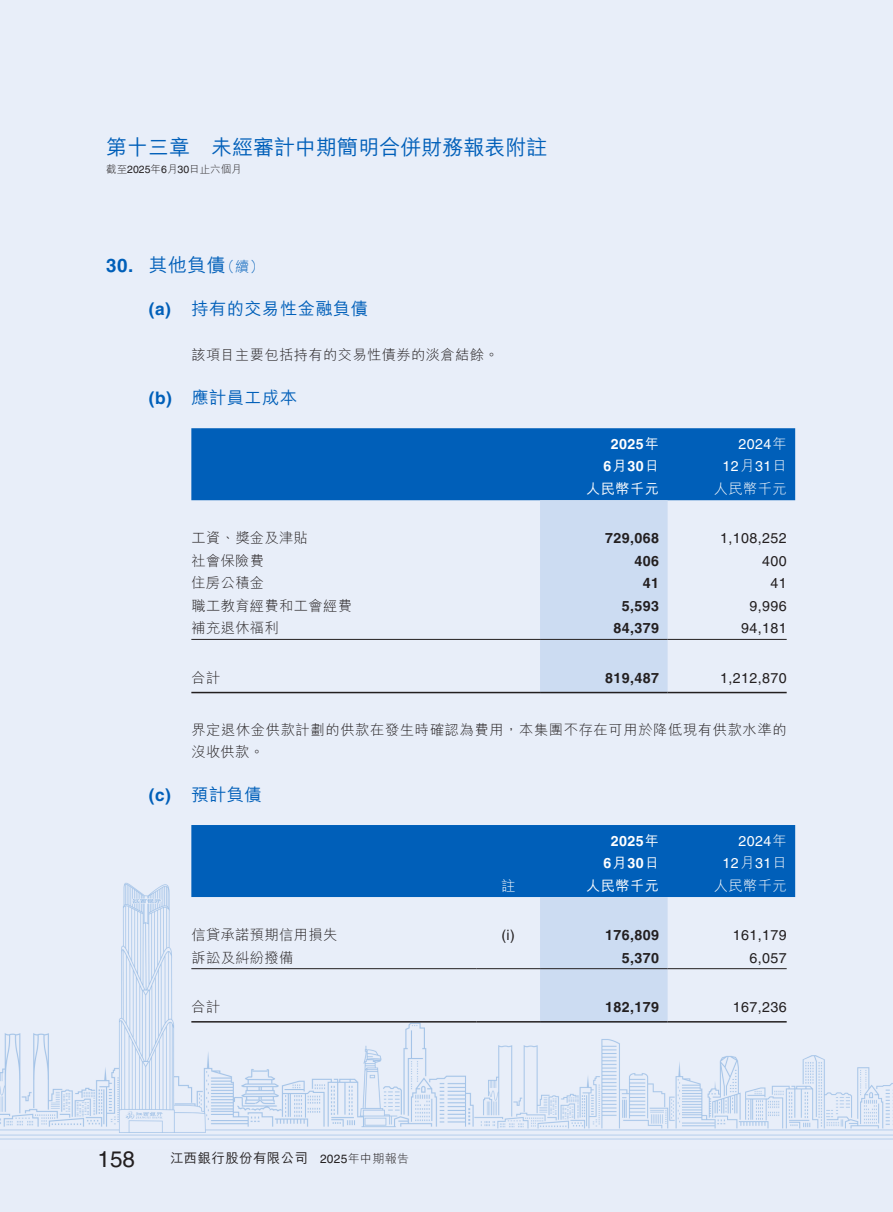
<style>
.page{position:relative;width:893px;height:1212px;background:#e7edf8}
.page>*{position:absolute;margin:0;border:0;box-sizing:border-box;transform-origin:0 0}
.t1{font:22.5px "Helvetica LT Std";color:#231f20}
.t2{font:500 21px "M Hei HK";color:#005fb9}
.t3{font:500 18.75px "M Hei HK";color:#005fb9}
.t4{font:500 17.25px "M Hei HK";letter-spacing:.03em;color:#005fb9}
.t5{font:300 14.25px/22.5px "M Hei HK";letter-spacing:.03em;color:#231f20}
.t6{font:14.25px "Helvetica LT Std";letter-spacing:.03em;color:#231f20}
.t7{font:700 14.25px "Helvetica LT Std";letter-spacing:.03em;color:#231f20}
.t8{font:14.25px/22.5px "Helvetica LT Std";letter-spacing:.03em;color:#fff;text-align:right}
.t9{font:700 14.25px/22.5px "Helvetica LT Std";letter-spacing:.03em;color:#fff;text-align:center}
.t10{font:300 14.25px "M Hei HK";letter-spacing:.03em;color:#fff}
.t11{font:500 14.25px "M Hei HK";letter-spacing:.03em;color:#fff}
.t12{font:500 13.5px "M Hei HK";letter-spacing:.025em;color:#231f20}
.t13{font:300 10.5px "M Hei HK";color:#231f20}
.s1{font-family:"Helvetica LT Std";font-weight:400}
.s2{font-family:"Helvetica LT Std";font-weight:700}
.s3{font-weight:300;font-size:14.25px}
.s4{font-family:"M Hei HK";font-weight:500}
.s5{font-family:"M Hei HK";font-weight:300}
.s6{font-family:"Helvetica LT Std";font-weight:400;font-size:12px}
.s7{font-weight:300;font-size:12px}
</style>
<div class="page">
<img style="left:0;top:428px;width:893px;height:712px">
<div style="left:191px;top:428px;width:604px;height:72px;background:#005fb9"></div>
<div style="left:540px;top:500px;width:128px;height:192px;background:#ccdcf2"></div>
<hr style="left:191px;top:639px;width:349px;height:1px;background:#231f20">
<hr style="left:540px;top:639px;width:128px;height:1px;background:#231f20">
<hr style="left:668px;top:639px;width:119px;height:1px;background:#231f20">
<hr style="left:191px;top:692px;width:349px;height:1px;background:#231f20">
<hr style="left:540px;top:692px;width:128px;height:1px;background:#231f20">
<hr style="left:668px;top:692px;width:119px;height:1px;background:#231f20">
<div style="left:191px;top:825px;width:604px;height:72px;background:#005fb9"></div>
<div style="left:540px;top:897px;width:128px;height:124px;background:#ccdcf2"></div>
<hr style="left:191px;top:968px;width:285px;height:1px;background:#231f20">
<hr style="left:476px;top:968px;width:64px;height:1px;background:#231f20">
<hr style="left:540px;top:968px;width:128px;height:1px;background:#231f20">
<hr style="left:668px;top:968px;width:119px;height:1px;background:#231f20">
<hr style="left:191px;top:1021px;width:285px;height:1px;background:#231f20">
<hr style="left:476px;top:1021px;width:64px;height:1px;background:#231f20">
<hr style="left:540px;top:1021px;width:128px;height:1px;background:#231f20">
<hr style="left:668px;top:1021px;width:119px;height:1px;background:#231f20">
<h2 class="t2" style="left:106px;top:132px;width:442px">第十三章 未經審計中期簡明合併財務報表附註</h2>
<p class="t13" style="left:106px;top:164px;width:137px">截至<span class="s1">2025</span>年<span class="s1">6</span>月<span class="s1">30</span>日止六個月</p>
<h3 class="t3" style="left:106px;top:251px;width:159px"><span class="s2">30.</span> 其他負債<span class="s3">（續）</span></h3>
<p class="t4" style="left:149px;top:296px;width:221px"><span class="s2">(a)</span> 持有的交易性金融負債</p>
<p class="t5" style="left:191px;top:344px;width:309px">該項目主要包括持有的交易性債券的淡倉結餘。</p>
<p class="t4" style="left:149px;top:385px;width:150px"><span class="s2">(b)</span> 應計員工成本</p>
<p class="t9" style="left:603px;top:432px;width:57px">2025<span class="s4">年<br></span>6<span class="s4">月</span>30<span class="s4">日</span></p>
<p class="t8" style="left:723px;top:433px;width:66px">2024<span class="s5">年<br></span>12<span class="s5">月</span>31<span class="s5">日</span></p>
<p class="t11" style="left:586px;top:478px;width:74px">人民幣千元</p>
<p class="t10" style="left:714px;top:481px;width:74px">人民幣千元</p>
<p class="t5" style="left:191px;top:527px;width:118px">工資、獎金及津貼</p>
<p class="t7" style="left:605px;top:530px;width:55px">729,068</p>
<p class="t6" style="left:720px;top:530px;width:68px">1,108,252</p>
<p class="t5" style="left:191px;top:549px;width:74px">社會保險費</p>
<p class="t7" style="left:635px;top:552px;width:26px">406</p>
<p class="t6" style="left:762px;top:553px;width:26px">400</p>
<p class="t5" style="left:191px;top:572px;width:74px">住房公積金</p>
<p class="t7" style="left:643px;top:575px;width:18px">41</p>
<p class="t6" style="left:770px;top:575px;width:18px">41</p>
<p class="t5" style="left:191px;top:594px;width:162px">職工教育經費和工會經費</p>
<p class="t7" style="left:622px;top:597px;width:39px">5,593</p>
<p class="t6" style="left:749px;top:598px;width:39px">9,996</p>
<p class="t5" style="left:191px;top:617px;width:89px">補充退休福利</p>
<p class="t7" style="left:614px;top:620px;width:47px">84,379</p>
<p class="t6" style="left:741px;top:620px;width:47px">94,181</p>
<p class="t5" style="left:191px;top:666px;width:30px">合計</p>
<p class="t7" style="left:605px;top:669px;width:55px">819,487</p>
<p class="t6" style="left:720px;top:670px;width:68px">1,212,870</p>
<p class="t5" style="left:191px;top:718px;width:597px">界定退休金供款計劃的供款在發生時確認為費用，本集團不存在可用於降低現有供款水準的沒收供款。</p>
<p class="t4" style="left:149px;top:782px;width:114px"><span class="s2">(c)</span> 預計負債</p>
<p class="t9" style="left:603px;top:829px;width:57px">2025<span class="s4">年<br></span>6<span class="s4">月</span>30<span class="s4">日</span></p>
<p class="t8" style="left:723px;top:829px;width:66px">2024<span class="s5">年<br></span>12<span class="s5">月</span>31<span class="s5">日</span></p>
<p class="t10" style="left:501px;top:878px;width:16px">註</p>
<p class="t11" style="left:586px;top:875px;width:74px">人民幣千元</p>
<p class="t10" style="left:714px;top:878px;width:74px">人民幣千元</p>
<p class="t5" style="left:191px;top:923px;width:148px">信貸承諾預期信用損失</p>
<p class="t6" style="left:501px;top:927px;width:15px">(i)</p>
<p class="t7" style="left:605px;top:926px;width:55px">176,809</p>
<p class="t6" style="left:733px;top:927px;width:55px">161,179</p>
<p class="t5" style="left:191px;top:946px;width:104px">訴訟及糾紛撥備</p>
<p class="t7" style="left:622px;top:949px;width:39px">5,370</p>
<p class="t6" style="left:749px;top:949px;width:39px">6,057</p>
<p class="t5" style="left:191px;top:995px;width:30px">合計</p>
<p class="t7" style="left:605px;top:998px;width:55px">182,179</p>
<p class="t6" style="left:733px;top:999px;width:55px">167,236</p>
<h1 class="t1" style="left:98px;top:1146px;width:39px">158</h1>
<p class="t12" style="left:170px;top:1148px;width:240px">江西銀行股份有限公司 <span class="s6">2025</span><span class="s7">年中期報告</span></p>
</div>
